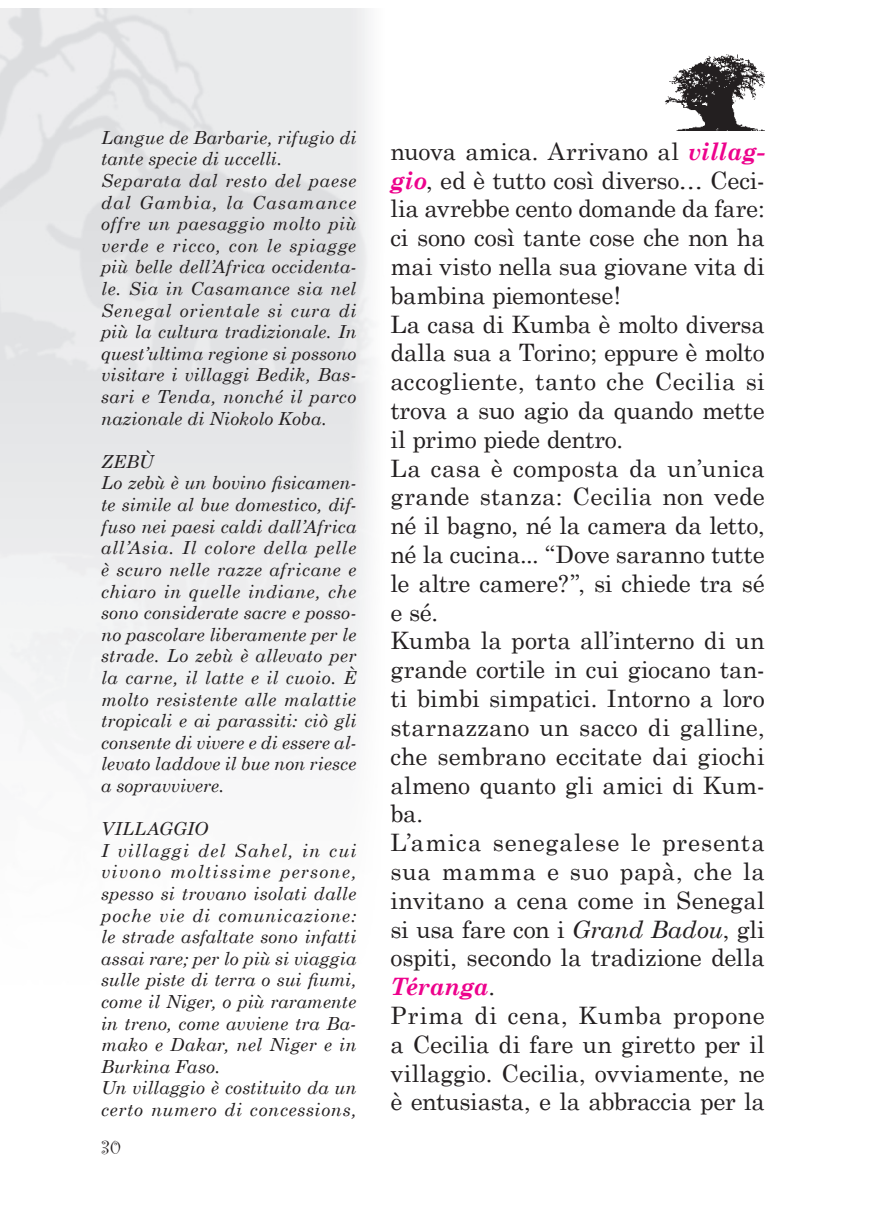
<style>
.page{position:relative;width:883px;height:1225px;background:#fff}
.page>*{position:absolute;margin:0;border:0;box-sizing:border-box;transform-origin:0 0}
.t1{font:24px/28.8px "Century Schoolbook";letter-spacing:-.005em;color:#231f20}
.t2{font:20px "Curlz";color:#231f20}
.t3{font:italic 18px/21.6px "Century Schoolbook";letter-spacing:.015em;color:#231f20}
.s1{font-weight:700;font-style:italic;color:#ed028c}
.s2{font-style:italic}
</style>
<div class="page">
<img style="left:664px;top:54px;width:100px;height:76px">
<p class="t3" style="left:101px;top:126px;width:257px">Langue de Barbarie, rifugio di tante specie di uccelli.<br>Separata dal resto del paese dal Gambia, la Casamance offre un paesaggio molto più verde e ricco, con le spiagge più belle dell’Africa occidenta&shy;le. Sia in Casamance sia nel<br>Senegal orientale si cura di più la cultura tradizionale. In quest’ultima regione si possono visitare i villaggi Bedik, Bas&shy;sari e Tenda, nonché il parco nazionale di Niokolo Koba.</p>
<p class="t3" style="left:101px;top:450px;width:257px">ZEBÙ<br>Lo zebù è un bovino fisicamen&shy;te simile al bue domestico, dif&shy;fuso nei paesi caldi dall’Africa all’Asia. Il colore della pelle è scuro nelle razze africane e chiaro in quelle indiane, che sono considerate sacre e posso&shy;no pascolare liberamente per le strade. Lo zebù è allevato per la carne, il latte e il cuoio. È molto resistente alle malattie tropicali e ai parassiti: ciò gli consente di vivere e di essere al&shy;levato laddove il bue non riesce a sopravvivere.</p>
<p class="t3" style="left:101px;top:817px;width:257px">VILLAGGIO<br>I villaggi del Sahel, in cui vivono moltissime persone, spesso si trovano isolati dalle poche vie di comunicazione: le strade asfaltate sono infatti assai rare; per lo più si viaggia sulle piste di terra o sui fiumi, come il Niger, o più raramente in treno, come avviene tra Ba&shy;mako e Dakar, nel Niger e in<br>Burkina Faso.<br>Un villaggio è costituito da un certo numero di concessions,</p>
<p class="t2" style="left:101px;top:1133px;width:21px">30</p>
<p class="t1" style="left:390px;top:136px;width:376px">nuova amica. Arrivano al <span class="s1">villag&shy;gio</span>, ed è tutto così diverso… Ceci&shy;lia avrebbe cento domande da fare: ci sono così tante cose che non ha mai visto nella sua giovane vita di bambina piemontese!<br>La casa di Kumba è molto diversa dalla sua a Torino; eppure è molto accogliente, tanto che Cecilia si trova a suo agio da quando mette il primo piede dentro.<br>La casa è composta da un’unica grande stanza: Cecilia non vede né il bagno, né la camera da letto, né la cucina... “Dove saranno tutte le altre camere?”, si chiede tra sé e sé.<br>Kumba la porta all’interno di un grande cortile in cui giocano tan&shy;ti bimbi simpatici. Intorno a loro starnazzano un sacco di galline, che sembrano eccitate dai giochi almeno quanto gli amici di Kum&shy;ba.<br>L’amica senegalese le presenta sua mamma e suo papà, che la invitano a cena come in Senegal si usa fare con i <span class="s2">Grand Badou</span>, gli ospiti, secondo la tradizione della<br><span class="s1">Téranga</span>.<br>Prima di cena, Kumba propone a Cecilia di fare un giretto per il villaggio. Cecilia, ovviamente, ne è entusiasta, e la abbraccia per la</p>
</div>
